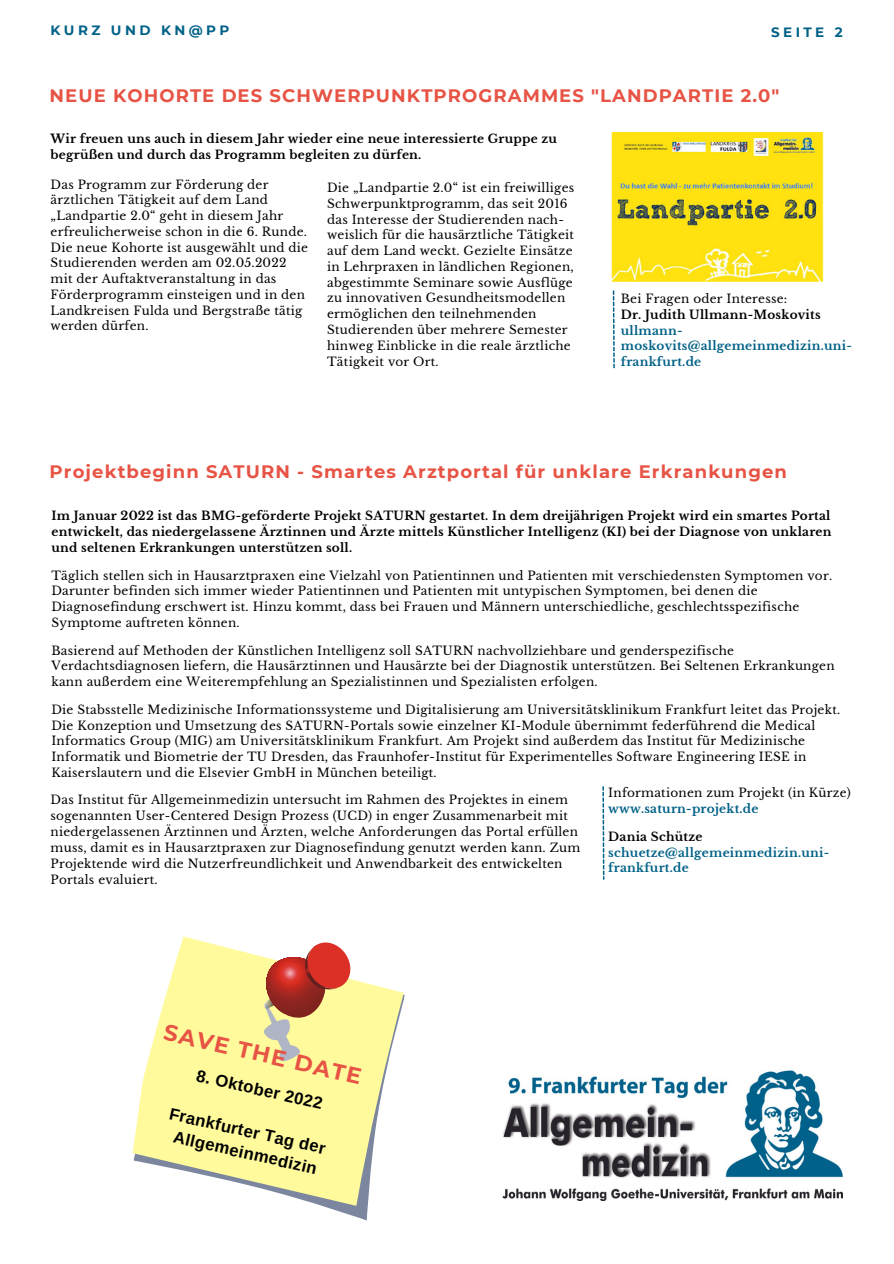
<style>
.page{position:relative;width:894px;height:1264px;background:#fff}
.page>*{position:absolute;margin:0;border:0;box-sizing:border-box;transform-origin:0 0}
.t1{font:700 22.2px "Montserrat";color:#e75344}
.t2{font:700 18px "Montserrat";letter-spacing:.06em;color:#e75344}
.t3{font:700 16.65px "Arimo";color:#000}
.t4{font:700 13.5px "Montserrat";letter-spacing:.25em;color:#006187}
.t5{font:12px/15.8px "Libre Baskerville";letter-spacing:.02em;color:#000}
.t6{font:700 12px/15.8px "Libre Baskerville";letter-spacing:.02em;color:#000;text-align:justify}
.t7{font:700 12px/15.8px "Libre Baskerville";letter-spacing:.02em;color:#006187}
</style>
<div class="page">
<img style="left:611px;top:132px;width:212px;height:150px">
<svg style="left:612px;top:290px;width:2px;height:78px"></svg>
<svg style="left:602px;top:786px;width:2px;height:93px"></svg>
<svg style="left:132px;top:936px;width:273px;height:272px;fill:#fffb9c"></svg>
<svg style="left:257px;top:940px;width:96px;height:123px"></svg>
<img style="left:502px;top:1070px;width:340px;height:129px">
<p class="t4" style="left:51px;top:22px;width:180px">KURZ UND KN@PP</p>
<p class="t4" style="left:771px;top:24px;width:73px">SEITE 2</p>
<p class="t2" style="left:50px;top:84px;width:731px">NEUE KOHORTE DES SCHWERPUNKTPROGRAMMES "LANDPARTIE 2.0"</p>
<p class="t6" style="left:51px;top:131px;width:508px">Wir freuen uns auch in diesem Jahr wieder eine neue interessierte Gruppe zu begrüßen und durch das Programm begleiten zu dürfen.</p>
<p class="t5" style="left:51px;top:176px;width:259px">Das Programm zur Förderung der ärztlichen Tätigkeit auf dem Land „Landpartie 2.0“ geht in diesem Jahr erfreulicherweise schon in die 6. Runde.<br>Die neue Kohorte ist ausgewählt und die Studierenden werden am 02.05.2022 mit der Auftaktveranstaltung in das Förderprogramm einsteigen und in den Landkreisen Fulda und Bergstraße tätig werden dürfen.</p>
<p class="t5" style="left:327px;top:180px;width:248px">Die „Landpartie 2.0“ ist ein freiwilliges Schwerpunktprogramm, das seit 2016 das Interesse der Studierenden nach&shy;weislich für die hausärztliche Tätigkeit auf dem Land weckt. Gezielte Einsätze in Lehrpraxen in ländlichen Regionen, abgestimmte Seminare sowie Ausflüge zu innovativen Gesundheitsmodellen ermöglichen den teilnehmenden Studierenden über mehrere Semester hinweg Einblicke in die reale ärztliche Tätigkeit vor Ort.</p>
<p class="t5" style="left:620px;top:291px;width:168px">Bei Fragen oder Interesse:</p>
<p class="t6" style="left:620px;top:307px;width:201px">Dr. Judith Ullmann-Moskovits</p>
<p class="t7" style="left:620px;top:322px;width:232px">ullmann&shy;moskovits@allgemeinmedizin.uni&shy;frankfurt.de</p>
<p class="t2" style="left:50px;top:461px;width:738px">Projektbeginn SATURN - Smartes Arztportal für unklare Erkrankungen</p>
<p class="t6" style="left:51px;top:508px;width:781px">Im Januar 2022 ist das BMG-geförderte Projekt SATURN gestartet. In dem dreijährigen Projekt wird ein smartes Portal entwickelt, das niedergelassene Ärztinnen und Ärzte mittels Künstlicher Intelligenz (KI) bei der Diagnose von unklaren und seltenen Erkrankungen unterstützen soll.</p>
<p class="t5" style="left:51px;top:567px;width:782px">Täglich stellen sich in Hausarztpraxen eine Vielzahl von Patientinnen und Patienten mit verschiedensten Symptomen vor.<br>Darunter befinden sich immer wieder Patientinnen und Patienten mit untypischen Symptomen, bei denen die Diagnosefindung erschwert ist. Hinzu kommt, dass bei Frauen und Männern unterschiedliche, geschlechtsspezifische Symptome auftreten können.</p>
<p class="t5" style="left:51px;top:642px;width:784px">Basierend auf Methoden der Künstlichen Intelligenz soll SATURN nachvollziehbare und genderspezifische<br>Verdachtsdiagnosen liefern, die Hausärztinnen und Hausärzte bei der Diagnostik unterstützen. Bei Seltenen Erkrankungen kann außerdem eine Weiterempfehlung an Spezialistinnen und Spezialisten erfolgen.</p>
<p class="t5" style="left:51px;top:702px;width:790px">Die Stabsstelle Medizinische Informationssysteme und Digitalisierung am Universitätsklinikum Frankfurt leitet das Projekt.<br>Die Konzeption und Umsetzung des SATURN-Portals sowie einzelner KI-Module übernimmt federführend die Medical Informatics Group (MIG) am Universitätsklinikum Frankfurt. Am Projekt sind außerdem das Institut für Medizinische Informatik und Biometrie der TU Dresden, das Fraunhofer-Institut für Experimentelles Software Engineering IESE in Kaiserslautern und die Elsevier GmbH in München beteiligt.</p>
<p class="t5" style="left:51px;top:791px;width:531px">Das Institut für Allgemeinmedizin untersucht im Rahmen des Projektes in einem sogenannten User-Centered Design Prozess (UCD) in enger Zusammenarbeit mit niedergelassenen Ärztinnen und Ärzten, welche Anforderungen das Portal erfüllen muss, damit es in Hausarztpraxen zur Diagnosefindung genutzt werden kann. Zum Projektende wird die Nutzerfreundlichkeit und Anwendbarkeit des entwickelten Portals evaluiert.</p>
<p class="t5" style="left:608px;top:785px;width:244px">Informationen zum Projekt (in Kürze)</p>
<p class="t7" style="left:608px;top:801px;width:152px">www.saturn-projekt.de</p>
<p class="t6" style="left:608px;top:828px;width:96px">Dania Schütze</p>
<p class="t7" style="left:608px;top:844px;width:222px">schuetze@allgemeinmedizin.uni&shy;frankfurt.de</p>
<p class="t1" style="left:167px;top:1018px;width:204px;rotate:13deg">SAVE THE DATE</p>
<p class="t3" style="left:199px;top:1065px;width:130px;rotate:13deg">8. Oktober 2022</p>
<p class="t3" style="left:172px;top:1103px;width:161px;rotate:13deg">Frankfurter Tag der</p>
<p class="t3" style="left:176px;top:1126px;width:148px;rotate:13deg">Allgemeinmedizin</p>
</div>
